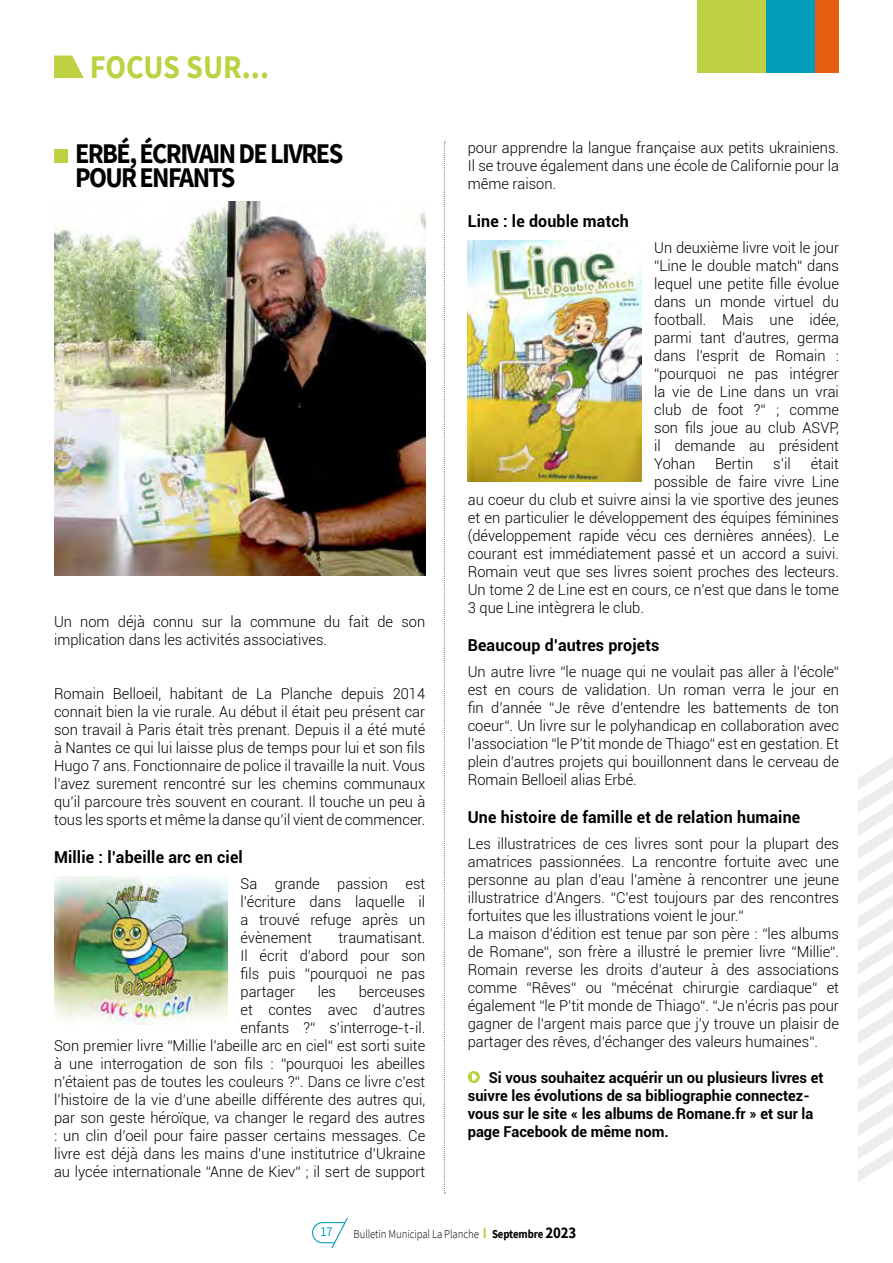
<style>
.page{position:relative;width:893px;height:1263px;background:#fff}
.page>*{position:absolute;margin:0;border:0;box-sizing:border-box;transform-origin:0 0}
.t1{font:700 33px "Source Sans Pro";letter-spacing:-.005em;color:#bdd143;scale:.92 1}
.t2{font:700 28.5px/23.5px "Source Sans Pro";letter-spacing:-.06em;color:#000;scale:.92 1}
.t3{font:700 16.5px "Roboto";letter-spacing:.01em;color:#000}
.t4{font:300 15px/18px "Roboto";color:#000;text-align:justify}
.t5{font:700 15px/18px "Roboto";color:#000}
.t6{font:13.65px "Source Sans Pro";color:#009cb9;scale:.9 1}
.t7{font:300 12px "Source Sans Pro";letter-spacing:-.01em;color:#000;scale:.9 1}
.s1{font-weight:700;font-size:15px;color:#bdd143}
.s2{font-weight:700}
.s3{font-weight:700;font-size:16.5px}
</style>
<div class="page">
<svg style="left:858px;top:757px;width:35px;height:425px"></svg>
<div style="left:792px;top:0;width:47px;height:73px;background:#e35e0f"></div>
<div style="left:745px;top:0;width:70px;height:73px;background:#009cb9"></div>
<div style="left:697px;top:0;width:68px;height:73px;background:#bdd143"></div>
<svg style="left:312px;top:1218px;width:36px;height:30px"></svg>
<div style="left:54px;top:150px;width:14px;height:13px;background:#bdd143"></div>
<div style="left:468px;top:1071px;width:12px;height:12px;background:#bdd143;border-radius:50%"></div>
<svg style="left:472px;top:1073px;width:5px;height:8px"></svg>
<svg style="left:54px;top:56px;width:30px;height:22px"></svg>
<img style="left:54px;top:202px;width:371px;height:373px">
<img style="left:54px;top:877px;width:174px;height:148px">
<img style="left:468px;top:241px;width:173px;height:241px">
<svg style="left:444px;top:142px;width:1px;height:1052px"></svg>
<h1 class="t1" style="left:90px;top:45px;width:196px">FOCUS SUR...</h1>
<h2 class="t2" style="left:75px;top:141px;width:293px">ERBÉ, ÉCRIVAIN DE LIVRES<br>POUR ENFANTS</h2>
<p class="t4" style="left:54px;top:612px;width:373px">Un nom déjà connu sur la commune du fait de son implication dans les activités associatives.</p>
<p class="t4" style="left:54px;top:684px;width:373px">Romain Belloeil, habitant de La Planche depuis 2014 connait bien la vie rurale. Au début il était peu présent car son travail à Paris était très prenant. Depuis il a été muté à Nantes ce qui lui laisse plus de temps pour lui et son fils Hugo 7 ans. Fonctionnaire de police il travaille la nuit. Vous l’avez surement rencontré sur les chemins communaux qu’il parcoure très souvent en courant. Il touche un peu à tous les sports et même la danse qu’il vient de commencer.</p>
<p class="t3" style="left:54px;top:845px;width:190px">Millie : l’abeille arc en ciel</p>
<p class="t4" style="left:240px;top:874px;width:186px">Sa grande passion est l’écriture dans laquelle il a trouvé refuge après un évènement</p>
<p class="t4" style="left:240px;top:928px;width:186px;text-indent:98px">traumatisant.<br>Il écrit d’abord pour son fils puis “pourquoi ne pas partager</p>
<p class="t4" style="left:54px;top:982px;width:373px;text-align:right">berceuses<br>et contes avec d’autres<br>enfants ?“ s’interroge-t-il.<br>Son premier livre “Millie l’abeille arc en ciel“ est sorti suite à une interrogation de son fils : “pourquoi les abeilles n’étaient pas de toutes les couleurs ?“. Dans ce livre c’est l’histoire de la vie d’une abeille différente des autres qui, par son geste héroïque, va changer le regard des autres : un clin d’oeil pour faire passer certains messages. Ce livre est déjà dans les mains d’une institutrice d’Ukraine au lycée internationale “Anne de Kiev“ ; il sert de support</p>
<p class="t4" style="left:318px;top:982px;width:20px">les</p>
<p class="t4" style="left:468px;top:138px;width:373px">pour apprendre la langue française aux petits ukrainiens.<br>Il se trouve également dans une école de Californie pour la même raison.</p>
<p class="t3" style="left:468px;top:209px;width:163px">Line : le double match</p>
<p class="t4" style="left:654px;top:238px;width:186px">Un deuxième livre voit le jour “Line le double match“ dans lequel une petite fille évolue dans un monde virtuel du football. Mais une idée, parmi tant d’autres, germa dans l’esprit de Romain : “pourquoi ne pas intégrer la vie de Line dans un vrai club de foot ?“ ; comme son fils joue au club ASVP, il demande au président Yohan</p>
<p class="t4" style="left:715px;top:454px;width:40px">Bertin</p>
<p class="t4" style="left:773px;top:454px;width:19px">s’il</p>
<p class="t4" style="left:811px;top:454px;width:30px">était</p>
<p class="t4" style="left:654px;top:472px;width:186px">possible de faire vivre Line</p>
<p class="t4" style="left:468px;top:490px;width:373px">au coeur du club et suivre ainsi la vie sportive des jeunes</p>
<p class="t4" style="left:468px;top:508px;width:373px">et en particulier le développement des équipes féminines</p>
<p class="t4" style="left:468px;top:526px;width:373px">(développement rapide vécu ces dernières années). Le</p>
<p class="t4" style="left:468px;top:544px;width:373px">courant est immédiatement passé et un accord a suivi.</p>
<p class="t4" style="left:468px;top:562px;width:373px">Romain veut que ses livres soient proches des lecteurs.</p>
<p class="t4" style="left:468px;top:580px;width:373px">Un tome 2 de Line est en cours, ce n’est que dans le tome</p>
<p class="t4" style="left:468px;top:598px;width:178px">3 que Line intègrera le club.</p>
<p class="t3" style="left:468px;top:633px;width:193px">Beaucoup d’autres projets</p>
<p class="t4" style="left:468px;top:662px;width:373px">Un autre livre “le nuage qui ne voulait pas aller à l’école“ est en cours de validation. Un roman verra le jour en fin d’année “Je rêve d’entendre les battements de ton coeur“. Un livre sur le polyhandicap en collaboration avec l’association “le P’tit monde de Thiago“ est en gestation. Et plein d’autres projets qui bouillonnent dans le cerveau de Romain Belloeil alias Erbé.</p>
<p class="t3" style="left:468px;top:805px;width:334px">Une histoire de famille et de relation humaine</p>
<p class="t4" style="left:468px;top:834px;width:373px;text-align:left">Les illustratrices de ces livres sont pour la plupart des amatrices passionnées. La rencontre fortuite avec une personne au plan d’eau l’amène à rencontrer une jeune illustratrice d’Angers. “C’est toujours par des rencontres fortuites que les illustrations voient le jour.“<br>La maison d’édition est tenue par son père : “les albums de Romane“, son frère a illustré le premier livre “Millie“.<br>Romain reverse les droits d’auteur à des associations comme “Rêves“ ou “mécénat chirurgie cardiaque“ et également “le P’tit monde de Thiago“. “Je n’écris pas pour gagner de l’argent mais parce que j’y trouve un plaisir de partager des rêves, d’échanger des valeurs humaines“.</p>
<p class="t5" style="left:468px;top:1068px;width:357px;text-indent:21px">Si vous souhaitez acquérir un ou plusieurs livres et suivre les évolutions de sa bibliographie connectez&shy;vous sur le site « les albums de Romane.fr » et sur la page Facebook de même nom.</p>
<p class="t6" style="left:320px;top:1223px;width:15px">17</p>
<p class="t7" style="left:354px;top:1227px;width:249px">Bulletin Municipal La Planche <span class="s1">I</span> <span class="s2">Septembre</span> <span class="s3">2023</span></p>
</div>
